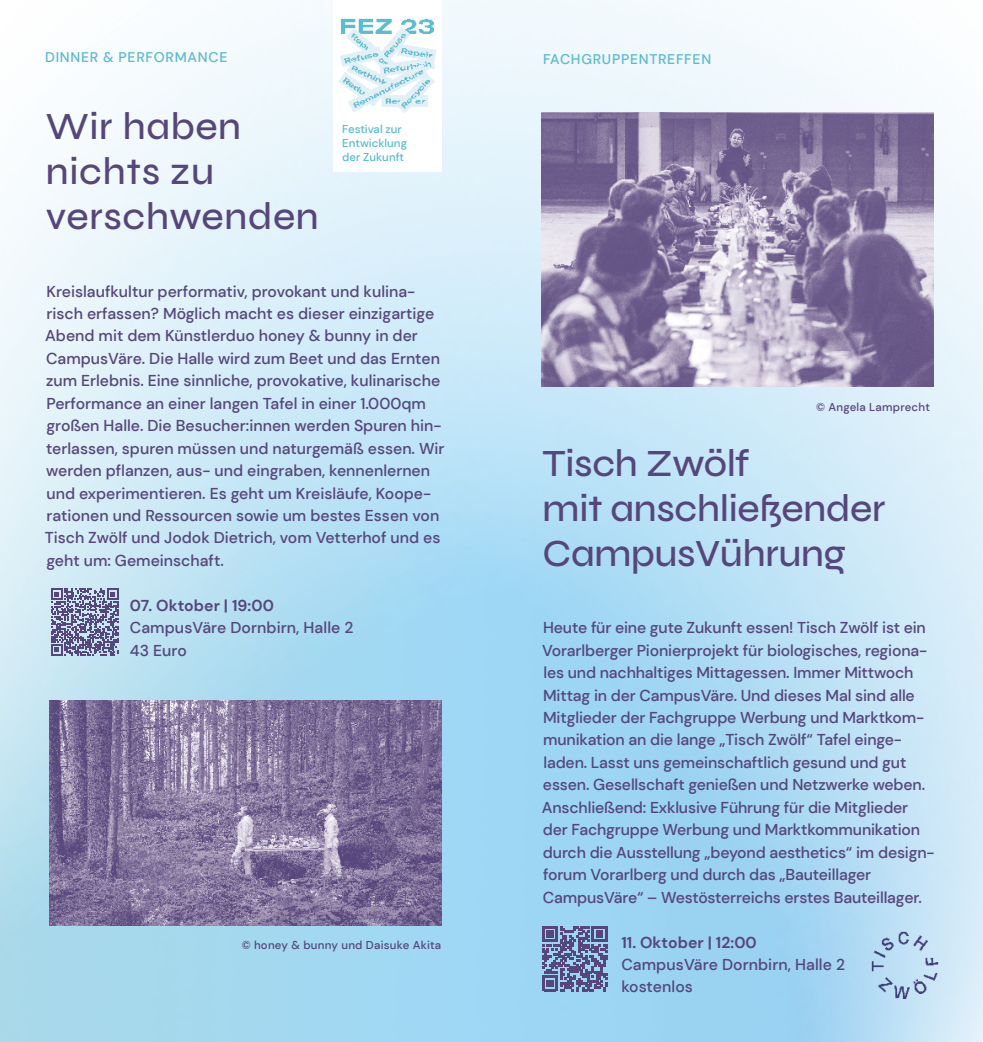
<style>
.page{position:relative;width:983px;height:1042px;background:#fff}
.page>*{position:absolute;margin:0;border:0;box-sizing:border-box;transform-origin:0 0}
.t1{font:500 38.5px/45px "Syne";letter-spacing:-.01em;color:#56477b}
.t2{font:500 38.5px/45px "Syne";letter-spacing:.015em;color:#56477b}
.t3{font:500 15.75px/22.4px "DM Sans";letter-spacing:-.01em;color:#56477b}
.t4{font:700 15.75px "DM Sans";letter-spacing:.005em;color:#56477b}
.t5{font:500 14px "DM Sans";letter-spacing:.05em;color:#5cbcd1}
.t6{font:500 11.38px "DM Sans";letter-spacing:.02em;color:#56477b}
.t7{font:500 11.38px/13.7px "DM Sans";color:#5cbcd1}
</style>
<div class="page">
<img style="left:0;top:0;width:982px;height:1042px">
<svg style="left:51px;top:588px;width:67px;height:68px;background:#8285a9"></svg>
<img style="left:50px;top:700px;width:391px;height:225px">
<div style="left:333px;top:0;width:108px;height:171px;background:#fff"></div>
<img style="left:338px;top:18px;width:99px;height:95px">
<svg style="left:542px;top:926px;width:65px;height:65px;background:#6e78a5"></svg>
<img style="left:541px;top:113px;width:392px;height:273px">
<img style="left:871px;top:931px;width:67px;height:68px">
<p class="t5" style="left:45px;top:49px;width:184px">DINNER &amp; PERFORMANCE</p>
<h1 class="t2" style="left:46px;top:103px;width:274px">Wir haben nichts zu verschwenden</h1>
<p class="t7" style="left:342px;top:123px;width:66px">Festival zur<br>Entwicklung der Zukunft</p>
<p class="t3" style="left:45px;top:280px;width:401px">Kreislaufkultur performativ, provokant und kulina&shy;risch erfassen? Möglich macht es dieser einzigartige Abend mit dem Künstlerduo honey &amp; bunny in der CampusVäre. Die Halle wird zum Beet und das Ernten zum Erlebnis. Eine sinnliche, provokative, kulinarische Performance an einer langen Tafel in einer 1.000qm großen Halle. Die Besucher:innen werden Spuren hin&shy;terlassen, spuren müssen und naturgemäß essen. Wir werden pflanzen, aus- und eingraben, kennenlernen und experimentieren. Es geht um Kreisläufe, Koope&shy;rationen und Ressourcen sowie um bestes Essen von Tisch Zwölf und Jodok Dietrich, vom Vetterhof und es geht um: Gemeinschaft.</p>
<p class="t4" style="left:130px;top:595px;width:146px">07. Oktober | 19:00</p>
<p class="t3" style="left:130px;top:616px;width:225px">CampusVäre Dornbirn, Halle 2<br>43 Euro</p>
<p class="t6" style="left:242px;top:938px;width:201px">© honey &amp; bunny und Daisuke Akita</p>
<p class="t5" style="left:543px;top:50px;width:170px">FACHGRUPPENTREFFEN</p>
<p class="t6" style="left:815px;top:400px;width:115px">© Angela Lamprecht</p>
<h1 class="t1" style="left:542px;top:440px;width:344px">Tisch Zwölf<br>mit anschließender<br>CampusVührung</h1>
<p class="t3" style="left:541px;top:616px;width:394px">Heute für eine gute Zukunft essen! Tisch Zwölf ist ein Vorarlberger Pionierprojekt für biologisches, regiona&shy;les und nachhaltiges Mittagessen. Immer Mittwoch Mittag in der CampusVäre. Und dieses Mal sind alle Mitglieder der Fachgruppe Werbung und Marktkom&shy;munikation an die lange „Tisch Zwölf“ Tafel einge&shy;laden. Lasst uns gemeinschaftlich gesund und gut essen. Gesellschaft genießen und Netzwerke weben.<br>Anschließend: Exklusive Führung für die Mitglieder der Fachgruppe Werbung und Marktkommunikation durch die Ausstellung „beyond aesthetics“ im design&shy;forum Vorarlberg und durch das „Bauteillager CampusVäre“ – Westösterreichs erstes Bauteillager.</p>
<p class="t4" style="left:621px;top:932px;width:137px">11. Oktober | 12:00</p>
<p class="t3" style="left:621px;top:953px;width:225px">CampusVäre Dornbirn, Halle 2 kostenlos</p>
</div>
